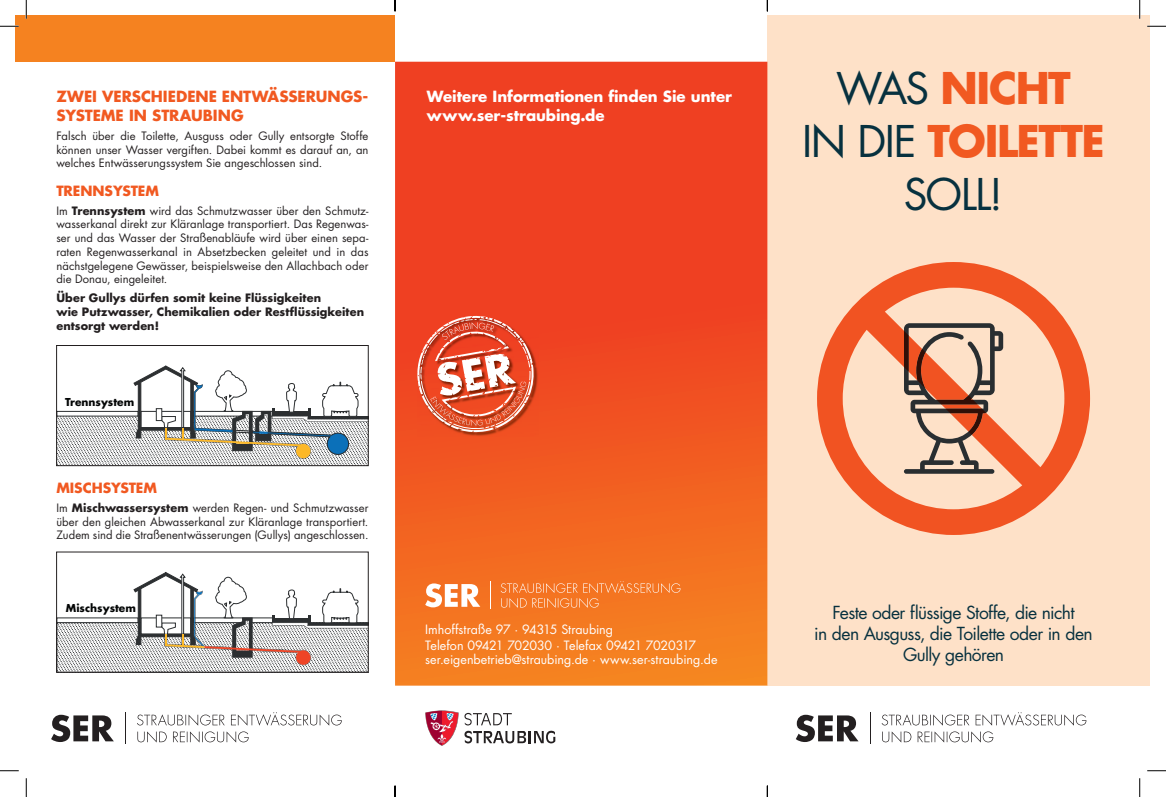
<style>
.page{position:relative;width:1166px;height:797px;background:#fff}
.page>*{position:absolute;margin:0;border:0;box-sizing:border-box;transform-origin:0 0}
.t1{font:42.5px/52.5px "Futura LT";color:#07313f;text-align:center}
.t2{font:17.5px/21px "Futura LT";letter-spacing:-.03em;color:#07313f;text-align:center}
.t3{font:700 15px/18.8px "Futura LT";color:#fff}
.t4{font:700 15px/18.8px "Futura LT";color:#f15921}
.t5{font:700 13.75px "Futura LT";letter-spacing:-.005em;color:#f15921}
.t6{font:12.5px/15.6px "Futura LT";color:#fff}
.t7{font:11.25px/13.8px "Futura LT";letter-spacing:.005em;color:#231f20;text-align:justify}
.t8{font:700 11.25px/13.8px "Futura LT";letter-spacing:.005em;color:#231f20}
.t9{font:700 10.62px "Futura LT";color:#030505}
.s1{font-weight:700}
.s2{font-weight:700;color:#f15921}
</style>
<div class="page">
<div style="left:767px;top:16px;width:382px;height:669px;background:#fee1c8"></div>
<svg style="left:882px;top:731px;width:111px;height:11px"></svg>
<svg style="left:881px;top:712px;width:205px;height:13px"></svg>
<svg style="left:796px;top:714px;width:62px;height:28px"></svg>
<hr style="left:869px;top:712px;width:1px;height:32px;background:#231f20">
<svg style="left:137px;top:731px;width:111px;height:11px"></svg>
<svg style="left:137px;top:712px;width:204px;height:13px"></svg>
<svg style="left:51px;top:714px;width:63px;height:28px"></svg>
<hr style="left:125px;top:712px;width:1px;height:32px;background:#231f20">
<svg style="left:395px;top:62px;width:372px;height:623px;background:#f05321"></svg>
<svg style="left:408px;top:311px;width:130px;height:126px;background:#e46348"></svg>
<svg style="left:817px;top:262px;width:272px;height:273px"></svg>
<svg style="left:903px;top:323px;width:99px;height:151px"></svg>
<div style="left:16px;top:16px;width:379px;height:46px;background:#f58220"></div>
<svg style="left:500px;top:581px;width:180px;height:27px;background:#f48136"></svg>
<svg style="left:425px;top:583px;width:55px;height:24px"></svg>
<svg style="left:490px;top:581px;width:1px;height:28px"></svg>
<svg style="left:464px;top:713px;width:91px;height:30px"></svg>
<svg style="left:425px;top:710px;width:33px;height:36px"></svg>
<svg style="left:58px;top:363px;width:311px;height:103px"></svg>
<div style="left:56px;top:345px;width:312px;height:121px;border:1px solid #231f20"></div>
<svg style="left:58px;top:569px;width:311px;height:103px"></svg>
<svg style="left:0;top:25px;width:19px;height:2px"></svg>
<svg style="left:1147px;top:25px;width:18px;height:2px"></svg>
<svg style="left:0;top:770px;width:19px;height:1px"></svg>
<svg style="left:1147px;top:770px;width:18px;height:1px"></svg>
<svg style="left:25px;top:0;width:2px;height:19px"></svg>
<svg style="left:25px;top:778px;width:2px;height:19px"></svg>
<svg style="left:1138px;top:0;width:2px;height:19px"></svg>
<svg style="left:1139px;top:778px;width:1px;height:19px"></svg>
<svg style="left:394px;top:0;width:2px;height:11px"></svg>
<svg style="left:394px;top:785px;width:2px;height:12px"></svg>
<svg style="left:766px;top:0;width:2px;height:11px"></svg>
<svg style="left:766px;top:785px;width:2px;height:12px"></svg>
<h3 class="t4" style="left:56px;top:87px;width:313px">ZWEI VERSCHIEDENE ENTWÄSSERUNGS -<br>SYSTEME IN STRAUBING</h3>
<p class="t7" style="left:56px;top:129px;width:313px">Falsch über die Toilette, Ausguss oder Gully entsorgte Stoffe können unser Wasser vergiften. Dabei kommt es darauf an, an welches Entwässerungssystem Sie angeschlossen sind.</p>
<p class="t5" style="left:56px;top:181px;width:104px">TRENNSYSTEM</p>
<p class="t7" style="left:56px;top:204px;width:313px">Im <span class="s1">Trennsystem</span> wird das Schmutzwasser über den Schmutz&shy;wasserkanal direkt zur Kläranlage transportiert. Das Regenwas&shy;ser und das Wasser der Straßenabläufe wird über einen sepa&shy;raten Regenwasserkanal in Absetzbecken geleitet und in das nächstgelegene Gewässer, beispielsweise den Allachbach oder die Donau, eingeleitet.</p>
<p class="t8" style="left:56px;top:291px;width:309px">Über Gullys dürfen somit keine Flüssigkeiten<br>wie Putzwasser, Chemikalien oder Restflüssigkeiten entsorgt werden!</p>
<p class="t9" style="left:65px;top:395px;width:71px">Trennsystem</p>
<p class="t5" style="left:56px;top:478px;width:102px">MISCHSYSTEM</p>
<p class="t7" style="left:56px;top:501px;width:313px">Im <span class="s1">Mischwassersystem</span> werden Regen- und Schmutzwasser über den gleichen Abwasserkanal zur Kläranlage transportiert.<br>Zudem sind die Straßenentwässerungen (Gullys) angeschlossen.</p>
<p class="t9" style="left:66px;top:601px;width:71px">Mischsystem</p>
<h3 class="t3" style="left:427px;top:87px;width:306px">Weitere Informationen finden Sie unter www.ser-straubing.de</h3>
<p class="t6" style="left:425px;top:622px;width:272px">Imhoffstraße 97 · 94315 Straubing<br>Telefon 09421 702030 · Telefax 09421 7020317</p>
<p class="t6" style="left:425px;top:652px;width:294px">ser.eigenbetrieb@straubing.de · www.ser-straubing.de</p>
<h1 class="t1" style="left:802px;top:63px;width:304px">WAS <span class="s2">NICHT<br></span>IN DIE <span class="s2">TOILETTE<br></span>SOLL!</h1>
<h2 class="t2" style="left:814px;top:602px;width:280px">Feste oder flüssige Stoffe, die nicht<br>in den Ausguss, die Toilette oder in den<br>Gully gehören</h2>
</div>
